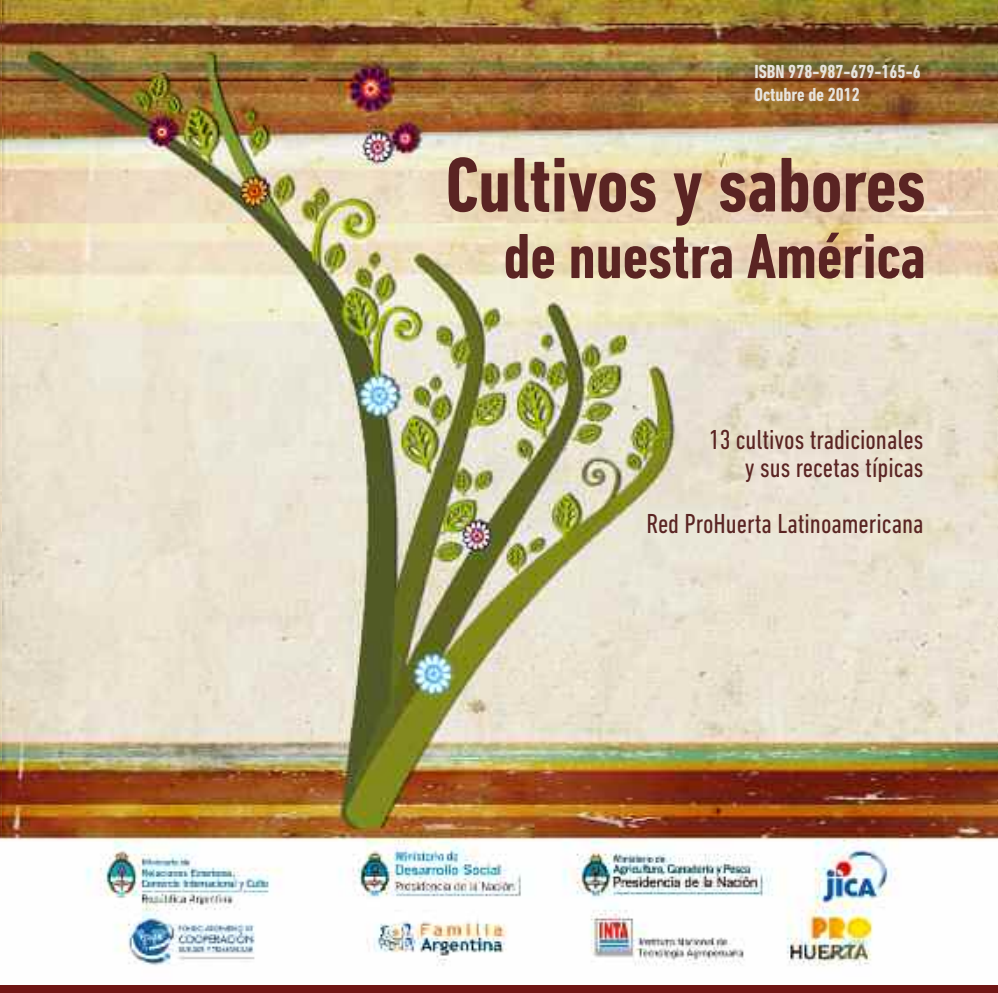
<style>
.page{position:relative;width:998px;height:993px;background:#fff}
.page>*{position:absolute;margin:0;border:0;box-sizing:border-box;transform-origin:0 0}
.t1{font:700 condensed 78.75px "DIN Next LT Pro";color:#5a2423}
.t2{font:700 condensed 64.75px "DIN Next LT Pro";color:#5a2423}
.t3{font:condensed 28px/28px "DIN Next LT Pro";color:#5a2423;text-align:right}
.t4{font:700 condensed 19.25px/22.8px "DIN Next LT Pro";color:#e7e4de}
</style>
<div class="page">
<img style="left:3px;top:0;width:994px;height:966px">
<div style="left:0;top:984px;width:997px;height:8px;background:#701514"></div>
<p class="t4" style="left:754px;top:62px;width:168px">ISBN 978-987-679-165-6<br>Octubre de 2012</p>
<h1 class="t1" style="left:445px;top:158px;width:481px">Cultivos y sabores</h1>
<h2 class="t2" style="left:503px;top:234px;width:423px">de nuestra América</h2>
<p class="t3" style="left:708px;top:427px;width:216px">13 cultivos tradicionales y sus recetas típicas</p>
<p class="t3" style="left:646px;top:511px;width:278px">Red ProHuerta Latinoamericana</p>
</div>
